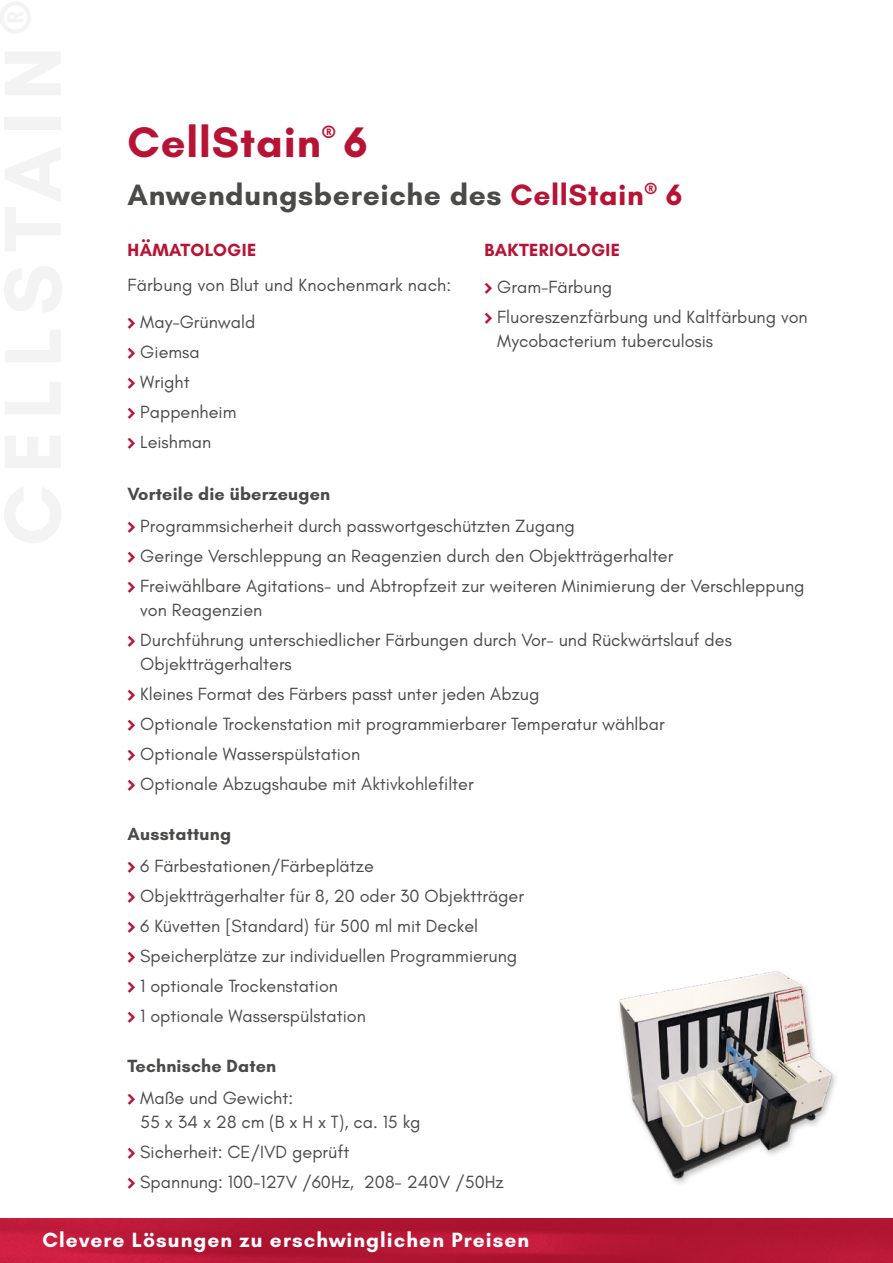
<style>
.page{position:relative;width:893px;height:1263px;background:#fff}
.page>*{position:absolute;margin:0;border:0;box-sizing:border-box;transform-origin:0 0}
.t1{font:700 43.5px "Glacial Indifference";letter-spacing:.02em;color:#b71435}
.t2{font:700 30px "Glacial Indifference";letter-spacing:.02em;color:#4a4a49}
.t3{font:700 21px "Glacial Indifference";letter-spacing:.05em;color:#fff}
.t4{font:700 19.2px "Glacial Indifference";color:#b71435}
.t5{font:18px/30px "Glacial Indifference";color:#4a4a49}
.t6{font:700 18px "Glacial Indifference";letter-spacing:.01em;color:#4a4a49}
.t7{font:700 18px "Glacial Indifference";letter-spacing:.02em;color:#b71435}
.s1{color:#b71435}
</style>
<div class="page">
<img style="left:0;top:1218px;width:893px;height:45px">
<img style="left:619px;top:971px;width:217px;height:213px">
<h1 class="t1" style="left:128px;top:115px;width:195px">CellStain</h1>
<p class="t4" style="left:322px;top:120px;width:15px">®</p>
<h1 class="t1" style="left:343px;top:115px;width:26px">6</h1>
<h2 class="t2" style="left:128px;top:176px;width:556px">Anwendungsbereiche des <span class="s1">CellStain</span><sup>®</sup> <span class="s1">6</span></h2>
<p class="t7" style="left:128px;top:239px;width:130px">HÄMATOLOGIE</p>
<p class="t5" style="left:140px;top:267px;width:313px;line-height:36.8px;text-indent:-13px">Färbung von Blut und Knochenmark nach:<br>May-Grünwald</p>
<p class="t5" style="left:140px;top:337px;width:98px">Giemsa<br>Wright<br>Pappenheim<br>Leishman</p>
<p class="t7" style="left:484px;top:239px;width:137px">BAKTERIOLOGIE</p>
<p class="t5" style="left:497px;top:272px;width:312px">Gram-Färbung<br>Fluoreszenzfärbung und Kaltfärbung von</p>
<p class="t5" style="left:497px;top:326px;width:217px">Mycobacterium tuberculosis</p>
<p class="t6" style="left:128px;top:483px;width:204px">Vorteile die überzeugen</p>
<p class="t5" style="left:140px;top:512px;width:666px">Programmsicherheit durch passwortgeschützten Zugang<br>Geringe Verschleppung an Reagenzien durch den Objektträgerhalter<br>Freiwählbare Agitations- und Abtropfzeit zur weiteren Minimierung der Verschleppung</p>
<p class="t5" style="left:140px;top:595px;width:593px">von Reagenzien<br>Durchführung unterschiedlicher Färbungen durch Vor- und Rückwärtslauf des</p>
<p class="t5" style="left:140px;top:649px;width:526px">Objektträgerhalters<br>Kleines Format des Färbers passt unter jeden Abzug<br>Optionale Trockenstation mit programmierbarer Temperatur wählbar Optionale Wasserspülstation<br>Optionale Abzugshaube mit Aktivkohlefilter</p>
<p class="t6" style="left:128px;top:822px;width:105px">Ausstattung</p>
<p class="t5" style="left:140px;top:851px;width:385px">6 Färbestationen/Färbeplätze<br>Objektträgerhalter für 8, 20 oder 30 Objektträger 6 Küvetten [Standard) für 500 ml mit Deckel Speicherplätze zur individuellen Programmierung 1 optionale Trockenstation<br>1 optionale Wasserspülstation</p>
<p class="t6" style="left:128px;top:1054px;width:150px">Technische Daten</p>
<p class="t5" style="left:140px;top:1086px;width:282px;line-height:24px">Maße und Gewicht:<br>55 x 34 x 28 cm (B x H x T), ca. 15 kg</p>
<p class="t5" style="left:140px;top:1137px;width:365px">Sicherheit: CE/IVD geprüft<br>Spannung: 100-127V /60Hz, 208- 240V /50Hz</p>
<p class="t3" style="left:43px;top:1227px;width:488px">Clevere Lösungen zu erschwinglichen Preisen</p>
</div>
